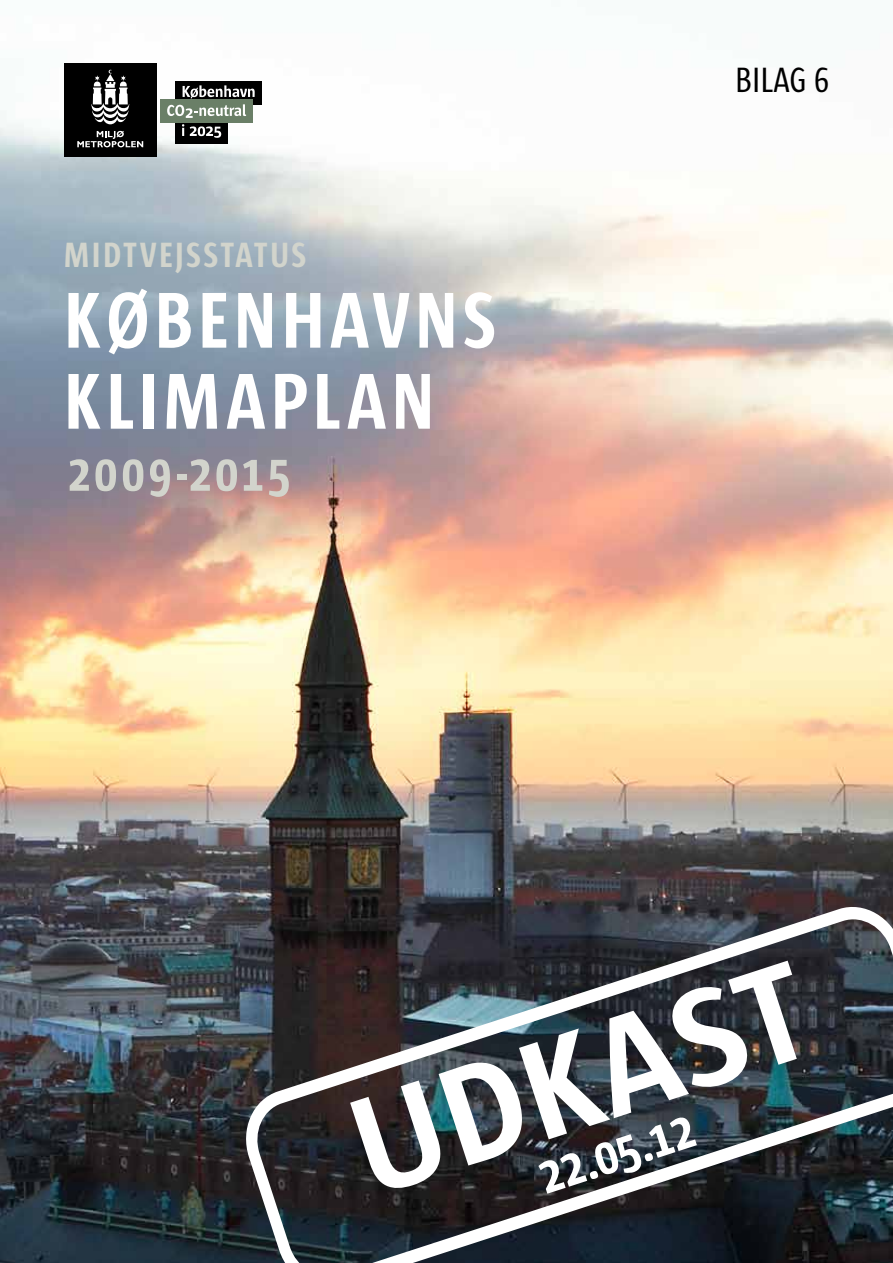
<style>
.page{position:relative;width:893px;height:1263px;background:#fff}
.page>*{position:absolute;margin:0;border:0;box-sizing:border-box;transform-origin:0 0}
.t1{font:700 142.5px "Sun";color:#fff}
.t2{font:700 81px/81px "Sun Cd";letter-spacing:.06em;color:#fff}
.t3{font:700 54px "Sun Cd";letter-spacing:.07em;color:#d2d4cc}
.t4{font:700 54px "Sun Cd";color:#fff}
.t5{font:700 36px "Sun Cd";letter-spacing:.065em;color:#d2d4cc}
.t6{font:36px "Sun Cd";color:#000}
</style>
<div class="page">
<img style="left:0;top:63px;width:893px;height:1200px">
<div style="left:64px;top:64px;width:93px;height:93px;background:#000"></div>
<svg style="left:91px;top:70px;width:38px;height:54px"></svg>
<svg style="left:77px;top:131px;width:66px;height:16px"></svg>
<div style="left:175px;top:81px;width:86px;height:23px;background:#000"></div>
<div style="left:175px;top:120px;width:53px;height:23px;background:#000"></div>
<svg style="left:182px;top:124px;width:2px;height:12px"></svg>
<svg style="left:190px;top:126px;width:31px;height:12px"></svg>
<div style="left:160px;top:100px;width:92px;height:23px;background:#6a7f67"></div>
<svg style="left:167px;top:85px;width:88px;height:33px"></svg>
<svg style="left:240px;top:901px;width:653px;height:362px;background:#383c42"></svg>
<p class="t5" style="left:64px;top:237px;width:244px">MIDTVEJSSTATUS</p>
<p class="t2" style="left:64px;top:280px;width:434px">KØBENHAVNS<br>KLIMAPLAN</p>
<p class="t3" style="left:68px;top:446px;width:224px">2009-2015</p>
<p class="t6" style="left:735px;top:62px;width:95px">BILAG 6</p>
<h1 class="t1" style="left:329px;top:1071px;width:474px;rotate:-18deg">UDKAST</h1>
<p class="t4" style="left:532px;top:1151px;width:162px;rotate:-18deg">22.05.12</p>
</div>
